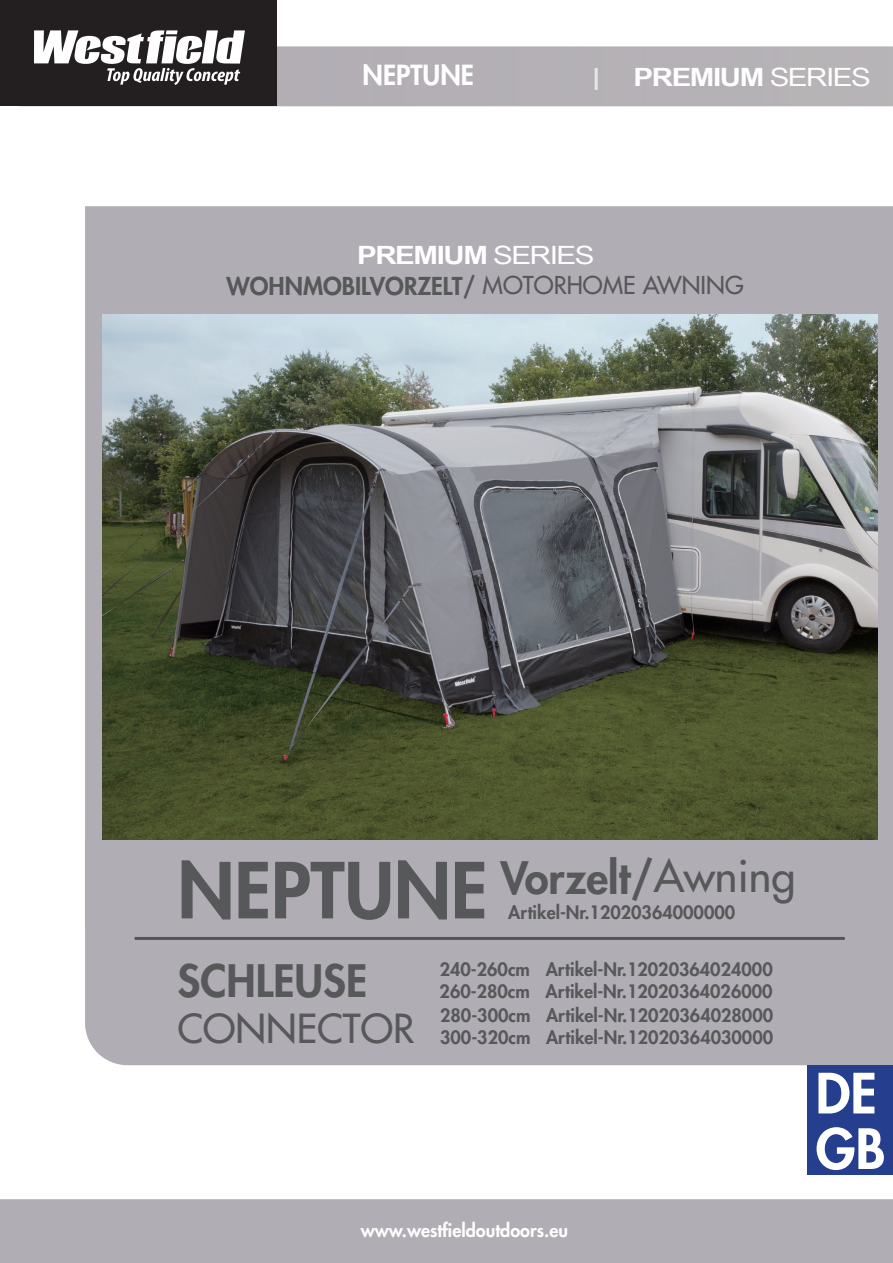
<style>
.page{position:relative;width:893px;height:1263px;background:#fff}
.page>*{position:absolute;margin:0;border:0;box-sizing:border-box;transform-origin:0 0}
.t1{font:800 75px "Futura Std";color:#57585a}
.t2{font:800 54px/55.5px "Futura Std";color:#fff}
.t3{font:800 43.5px "Futura Std";color:#57585a}
.t4{font:500 39px "Futura Std";color:#57585a}
.t5{font:800 27px "Futura Std";color:#fff}
.t6{font:700 25.2px "Arial Narrow";letter-spacing:-.04em;color:#fff;scale:1.43 1}
.t7{font:800 24px "Futura Std";color:#57585a}
.t8{font:800 18px/22.6px "Futura Std";color:#57585a;text-align:justify}
.t9{font:800 18px "Futura Std";color:#fff}
.s1{font-weight:400}
.s2{font-weight:500}
</style>
<div class="page">
<div style="left:276px;top:46px;width:617px;height:60px;background:#b4b1b6"></div>
<svg style="left:85px;top:206px;width:808px;height:633px;fill:#b1adb4"></svg>
<div style="left:85px;top:839px;width:808px;height:226px;background:#b1adb4"></div>
<div style="left:0;top:1199px;width:893px;height:64px;background:#b1adb4"></div>
<div style="left:0;top:0;width:276px;height:106px;background:#231f20"></div>
<svg style="left:34px;top:30px;width:211px;height:55px"></svg>
<hr style="left:595px;top:68px;width:3px;height:22px;background:#e6e7e9">
<div style="left:95px;top:207px;width:798px;height:104px;background:#b1adb4"></div>
<img style="left:102px;top:315px;width:776px;height:524px">
<div style="left:808px;top:1065px;width:85px;height:54px;background:#253f8e"></div>
<div style="left:808px;top:1121px;width:85px;height:54px;background:#253f8e"></div>
<hr style="left:135px;top:937px;width:710px;height:3px;background:#545557">
<h3 class="t5" style="left:362px;top:58px;width:113px">NEPTUNE</h3>
<h3 class="t6" style="left:634px;top:58px;width:167px">PREMIUM <span class="s1">SERIES</span></h3>
<h3 class="t6" style="left:357px;top:236px;width:167px">PREMIUM <span class="s1">SERIES</span></h3>
<h3 class="t7" style="left:226px;top:271px;width:519px">WOHNMOBILVORZELT/ <span class="s2">MOTORHOME AWNING</span></h3>
<h1 class="t1" style="left:178px;top:843px;width:311px">NEPTUNE</h1>
<h3 class="t3" style="left:500px;top:850px;width:297px">Vorzelt/<span class="s2">Awning</span></h3>
<p class="t8" style="left:508px;top:901px;width:229px">Artikel-Nr.12020364000000</p>
<h3 class="t3" style="left:178px;top:953px;width:191px">SCHLEUSE</h3>
<h3 class="t4" style="left:178px;top:1004px;width:238px">CONNECTOR</h3>
<p class="t8" style="left:440px;top:957px;width:335px">240-260cm Artikel-Nr.12020364024000</p>
<p class="t8" style="left:440px;top:980px;width:335px">260-280cm Artikel-Nr.12020364026000<br>280-300cm Artikel-Nr.12020364028000<br>300-320cm Artikel-Nr.12020364030000</p>
<p class="t9" style="left:361px;top:1219px;width:209px">www.westfieldoutdoors.eu</p>
<h2 class="t2" style="left:816px;top:1066px;width:71px">DE<br>GB</h2>
</div>
